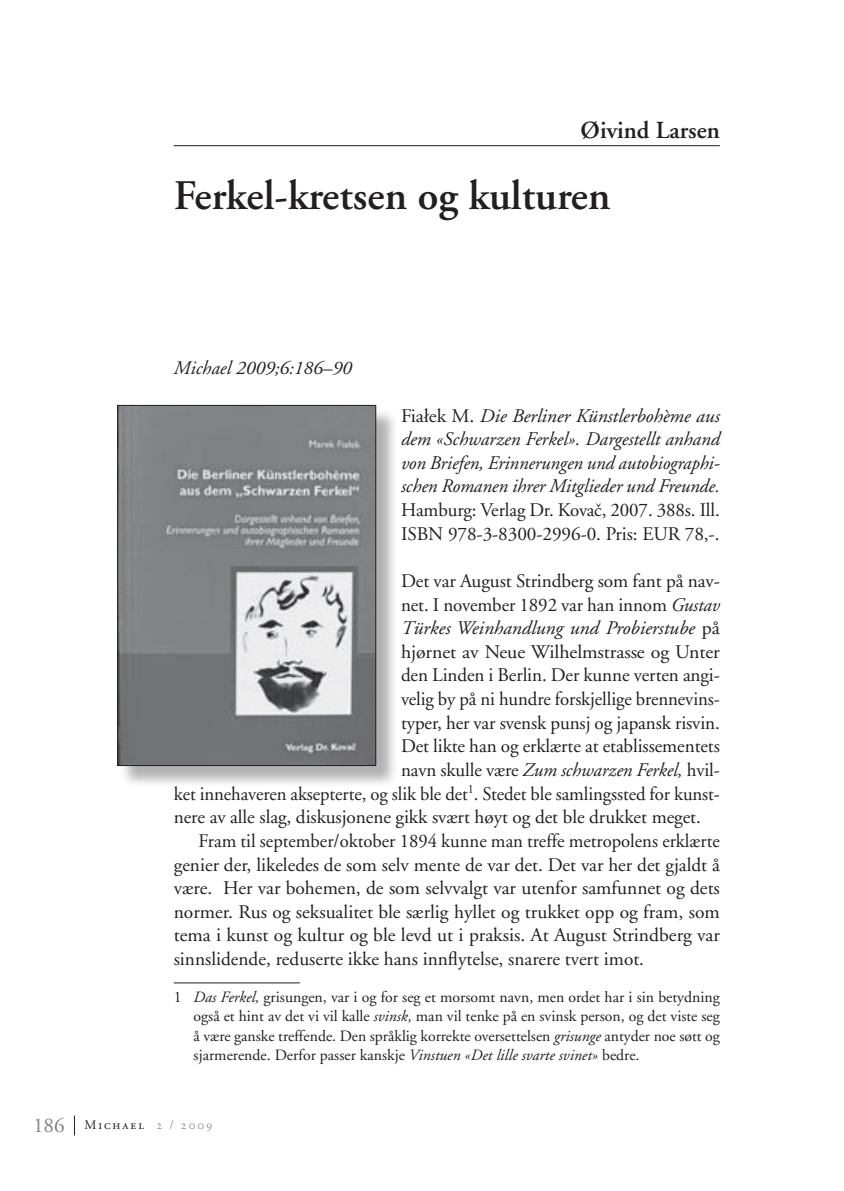
<style>
.page{position:relative;width:844px;height:1191px;background:#fff}
.page>*{position:absolute;margin:0;border:0;box-sizing:border-box;transform-origin:0 0}
.t1{font:600 42px "Adobe Garamond";color:#231f20}
.t2{font:600 24.5px "Adobe Garamond";color:#231f20}
.t3{font:19.25px/23.6px "Adobe Garamond";letter-spacing:-.005em;color:#231f20}
.t4{font:italic 19.25px/23.6px "Adobe Garamond";letter-spacing:-.005em;color:#231f20;text-align:justify}
.t5{font:15.75px/19.2px "Adobe Garamond";color:#231f20;text-align:justify}
.t6{font:13.12px "Adobe Garamond Regular SC";letter-spacing:.15em;color:#231f20}
.s1{font-style:normal}
.s2{font-style:italic}
.s3{font-family:"Adobe Garamond";font-size:21px;color:#808285}
.s4{color:#939598}
</style>
<div class="page">
<svg style="left:74px;top:1115px;width:1px;height:20px"></svg>
<hr style="left:174px;top:145px;width:545px;height:1px;background:#231f20">
<hr style="left:174px;top:982px;width:126px;height:1px;background:#231f20">
<div style="left:119px;top:407px;width:279px;height:380px;background:#231f20;opacity:.35"></div>
<img style="left:119px;top:407px;width:255px;height:357px">
<div style="left:117px;top:405px;width:259px;height:361px;border:1px solid #231f20"></div>
<p class="t2" style="left:580px;top:117px;width:141px">Øivind Larsen</p>
<h1 class="t1" style="left:174px;top:172px;width:438px">Ferkel-kretsen og kulturen</h1>
<p class="t4" style="left:174px;top:357px;width:179px">Michael 2009;6:186–90</p>
<p class="t4" style="left:401px;top:404px;width:320px"><span class="s1">Fiałek M.</span> Die Berliner Künstlerbohème aus dem «Schwarzen Ferkel». Dargestellt anhand von Briefen, Erinnerungen und autobiographi&shy;schen Romanen ihrer Mitglieder und Freunde.</p>
<p class="t3" style="left:401px;top:498px;width:320px">Hamburg: Verlag Dr. Kovaˇc, 2007. 388s. Ill.<br>ISBN 978-3-8300-2996-0. Pris: EUR 78,-.</p>
<p class="t3" style="left:401px;top:569px;width:320px">Det var August Strindberg som fant på nav-</p>
<p class="t3" style="left:401px;top:593px;width:320px">net. I november 1892 var han innom <span class="s2">Gustav</span></p>
<p class="t4" style="left:401px;top:617px;width:320px">Türkes Weinhandlung und Probierstube <span class="s1">på</span></p>
<p class="t3" style="left:401px;top:640px;width:320px">hjørnet av Neue Wilhelmstrasse og Unter</p>
<p class="t3" style="left:401px;top:664px;width:320px">den Linden i Berlin. Der kunne verten angi-</p>
<p class="t3" style="left:401px;top:687px;width:320px">velig by på ni hundre forskjellige brennevins-</p>
<p class="t3" style="left:401px;top:711px;width:320px">typer, her var svensk punsj og japansk risvin.</p>
<p class="t3" style="left:401px;top:735px;width:320px">Det likte han og erklærte at etablissementets</p>
<p class="t3" style="left:401px;top:758px;width:320px">navn skulle være <span class="s2">Zum schwarzen Ferkel,</span> hvil-</p>
<p class="t3" style="left:174px;top:782px;width:547px">ket innehaveren aksepterte, og slik ble det<sup>1</sup>. Stedet ble samlingssted for kunst-</p>
<p class="t3" style="left:174px;top:806px;width:528px">nere av alle slag, diskusjonene gikk svært høyt og det ble drukket meget.</p>
<p class="t3" style="left:198px;top:829px;width:522px">Fram til september/oktober 1894 kunne man treffe metropolens erklærte</p>
<p class="t3" style="left:174px;top:853px;width:547px">genier der, likeledes de som selv mente de var det. Det var her det gjaldt å</p>
<p class="t3" style="left:174px;top:876px;width:547px">være. Her var bohemen, de som selvvalgt var utenfor samfunnet og dets</p>
<p class="t3" style="left:174px;top:900px;width:547px">normer. Rus og seksualitet ble særlig hyllet og trukket opp og fram, som</p>
<p class="t3" style="left:174px;top:924px;width:547px">tema i kunst og kultur og ble levd ut i praksis. At August Strindberg var</p>
<p class="t3" style="left:174px;top:947px;width:471px">sinnslidende, reduserte ikke hans innflytelse, snarere tvert imot.</p>
<p class="t5" style="left:193px;top:988px;width:527px;text-indent:-20px">1 <span class="s2">Das Ferkel,</span> grisungen, var i og for seg et morsomt navn, men ordet har i sin betydning også et hint av det vi vil kalle <span class="s2">svinsk,</span> man vil tenke på en svinsk person, og det viste seg å være ganske treffende. Den språklig korrekte oversettelsen <span class="s2">grisunge</span> antyder noe søtt og sjarmerende. Derfor passer kanskje <span class="s2">Vinstuen «Det lille svarte svinet»</span> bedre.</p>
<p class="t6" style="left:33px;top:1118px;width:181px"><span class="s3">186</span> Michael <span class="s4">2 / 2009</span></p>
</div>
